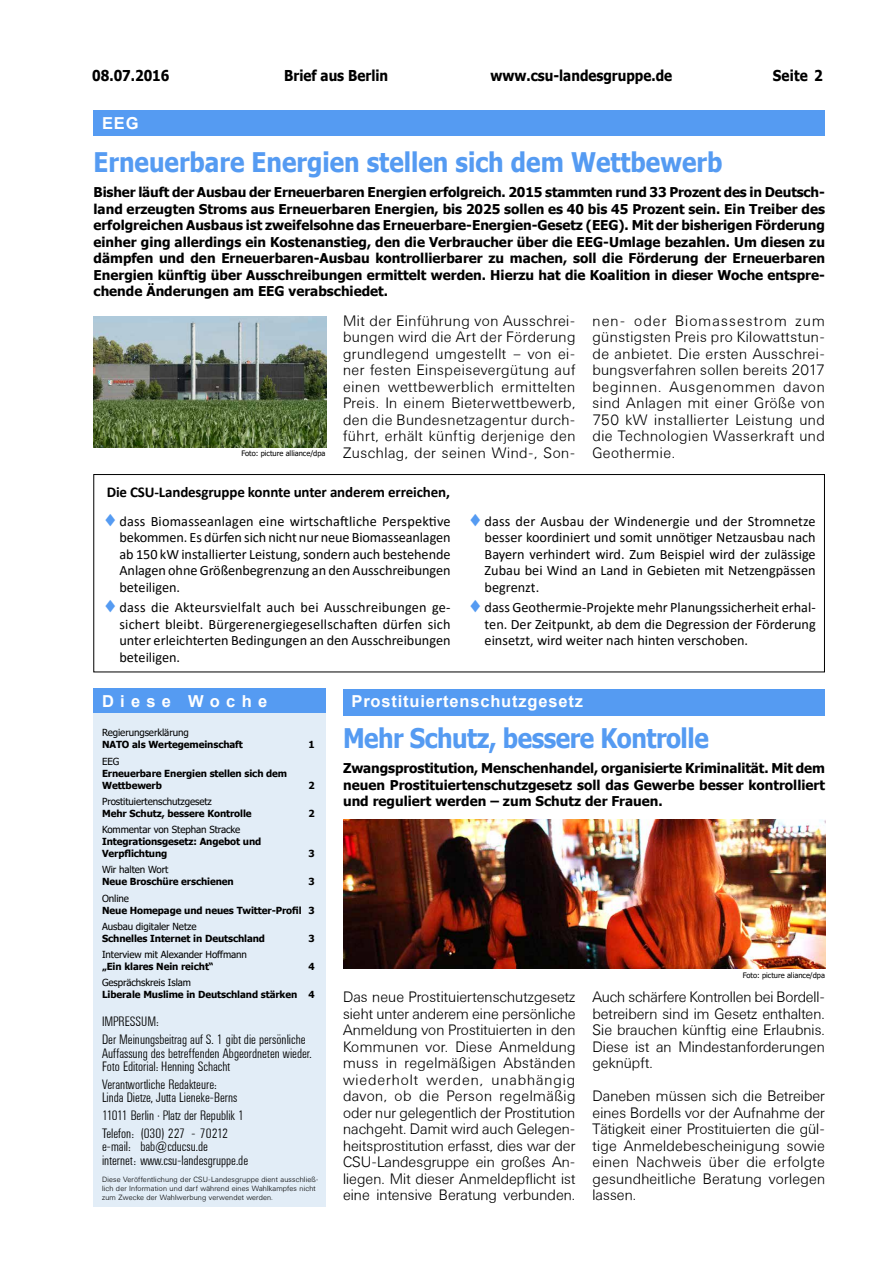
<style>
.page{position:relative;width:893px;height:1263px;background:#fff}
.page>*{position:absolute;margin:0;border:0;box-sizing:border-box;transform-origin:0 0}
._01_BaB_Überschrift{font:700 27px "Tahoma";color:#559bf2;scale:.9 1}
._01_BaB_Überschrift-2{font:700 27px "Tahoma";letter-spacing:-.02em;color:#559bf2;scale:.9 1}
._01_BaB_Überschrift-3{font:700 16.5px "Arial";letter-spacing:.05em;color:#fff}
._08_BaB_Überschrift{font:700 16.5px "Arial";color:#fff}
._04_BaB_Fließtext{font:300 15px/16.5px "Univers BSK";letter-spacing:.01em;color:#000;text-align:justify}
._06_BaB_Nr____Datum{font:700 15px "Tahoma";color:#000;scale:.9 1}
._09_BaB_Tabelle_Über{font:700 15px "Calibri";letter-spacing:-.01em;color:#000}
._04_BaB_Fließtext-2{font:300 15px "Univers BSK";letter-spacing:.03em;color:#000}
.t1{font:14.25px/16.5px "Calibri";color:#000;text-align:justify}
._03_BaB_Teaser{font:700 13.5px/16.5px "Tahoma";color:#000;text-align:justify}
._10_BaB_Impressum{font:300 13.5px/13.5px "Univers Condensed BSK";color:#000}
._09_BaB_Inhaltsverze{font:700 9.75px/12px "Tahoma";letter-spacing:-.01em;color:#000}
._09_BaB_Inhaltsverze-2{font:9.75px "Tahoma";letter-spacing:-.01em;color:#000}
._10a_BaB_Impressum_W{font:300 7.5px/9px "Univers BSK";letter-spacing:.02em;color:#000}
._13_BaB_Rechtevermer{font:7.5px "Tahoma";color:#000}
.s1{color:#559bf2}
</style>
<div class="page">
<div style="left:94px;top:689px;width:232px;height:518px;background:#e2edf7"></div>
<div style="left:94px;top:689px;width:232px;height:24px;background:#559bf2"></div>
<div style="left:343px;top:689px;width:482px;height:26px;background:#559bf2"></div>
<div style="left:94px;top:111px;width:731px;height:25px;background:#559bf2"></div>
<img style="left:93px;top:316px;width:233px;height:131px">
<div style="left:94px;top:474px;width:731px;height:198px;border:1px solid #000"></div>
<img style="left:344px;top:820px;width:481px;height:149px">
<p class="_06_BaB_Nr____Datum" style="left:284px;top:65px;width:117px">Brief aus Berlin</p>
<p class="_06_BaB_Nr____Datum" style="left:92px;top:65px;width:87px">08.07.2016</p>
<p class="_06_BaB_Nr____Datum" style="left:490px;top:65px;width:203px">www.csu-landesgruppe.de</p>
<p class="_06_BaB_Nr____Datum" style="left:773px;top:65px;width:57px">Seite 2</p>
<p class="_01_BaB_Überschrift-3" style="left:102px;top:111px;width:38px">EEG</p>
<p class="_01_BaB_Überschrift" style="left:94px;top:143px;width:700px">Erneuerbare Energien stellen sich dem Wettbewerb</p>
<p class="_03_BaB_Teaser" style="left:94px;top:185px;width:733px">Bisher läuft der Ausbau der Erneuerbaren Energien erfolgreich. 2015 stammten rund 33 Prozent des in Deutsch&shy;land erzeugten Stroms aus Erneuerbaren Energien, bis 2025 sollen es 40 bis 45 Prozent sein. Ein Treiber des erfolgreichen Ausbaus ist zweifelsohne das Erneuerbare-Energien-Gesetz (EEG). Mit der bisherigen Förderung einher ging allerdings ein Kostenanstieg, den die Verbraucher über die EEG-Umlage bezahlen. Um diesen zu dämpfen und den Erneuerbaren-Ausbau kontrollierbarer zu machen, soll die Förderung der Erneuerbaren Energien künftig über Ausschreibungen ermittelt werden. Hierzu hat die Koalition in dieser Woche entspre&shy;chende Änderungen am EEG verabschiedet.</p>
<p class="_04_BaB_Fließtext" style="left:343px;top:312px;width:234px">Mit der Einführung von Ausschrei&shy;bungen wird die Art der Förderung grundlegend umgestellt – von ei&shy;ner festen Einspeisevergütung auf einen wettbewerblich ermittelten Preis. In einem Bieterwettbewerb, den die Bundesnetzagentur durch&shy;führt, erhält künftig derjenige den Zuschlag, der seinen Wind-, Son-</p>
<p class="_04_BaB_Fließtext" style="left:592px;top:312px;width:234px">nen- oder Biomassestrom zum günstigsten Preis pro Kilowattstun&shy;de anbietet. Die ersten Ausschrei&shy;bungsverfahren sollen bereits 2017 beginnen. Ausgenommen davon sind Anlagen mit einer Größe von 750 kW installierter Leistung und die Technologien Wasserkraft und</p>
<p class="_13_BaB_Rechtevermer" style="left:241px;top:449px;width:86px">Foto: picture alliance/dpa</p>
<p class="_04_BaB_Fließtext-2" style="left:592px;top:444px;width:84px">Geothermie.</p>
<p class="_09_BaB_Tabelle_Über" style="left:107px;top:481px;width:345px">Die CSU-Landesgruppe konnte unter anderem erreichen,</p>
<p class="t1" style="left:119px;top:512px;width:333px;text-indent:-17px"><span class="s1">♦</span>dass Biomasseanlagen eine wirtschaftliche Perspektive bekommen. Es dürfen sich nicht nur neue Biomasseanlagen ab 150 kW installierter Leistung, sondern auch bestehende Anlagen ohne Größenbegrenzung an den Ausschreibungen beteiligen.</p>
<p class="t1" style="left:119px;top:599px;width:333px;text-indent:-17px"><span class="s1">♦</span>dass die Akteursvielfalt auch bei Ausschreibungen ge&shy;sichert bleibt. Bürgerenergiegesellschaften dürfen sich unter erleichterten Bedingungen an den Ausschreibungen beteiligen.</p>
<p class="t1" style="left:485px;top:512px;width:333px;text-indent:-17px"><span class="s1">♦</span>dass der Ausbau der Windenergie und der Stromnetze besser koordiniert und somit unnötiger Netzausbau nach Bayern verhindert wird. Zum Beispiel wird der zulässige Zubau bei Wind an Land in Gebieten mit Netzengpässen begrenzt.</p>
<p class="t1" style="left:485px;top:599px;width:333px;text-indent:-17px"><span class="s1">♦</span>dass Geothermie-Projekte mehr Planungssicherheit erhal&shy;ten. Der Zeitpunkt, ab dem die Degression der Förderung einsetzt, wird weiter nach hinten verschoben.</p>
<p class="_08_BaB_Überschrift" style="left:102px;top:689px;width:167px">D i e s e W o c h e</p>
<p class="_09_BaB_Inhaltsverze-2" style="left:102px;top:726px;width:88px">Regierungserklärung</p>
<p class="_09_BaB_Inhaltsverze" style="left:102px;top:739px;width:142px">NATO als Wertegemeinschaft</p>
<p class="_09_BaB_Inhaltsverze" style="left:308px;top:739px;width:8px">1</p>
<p class="_09_BaB_Inhaltsverze-2" style="left:102px;top:754px;width:19px">EEG</p>
<p class="_09_BaB_Inhaltsverze" style="left:102px;top:767px;width:187px">Erneuerbare Energien stellen sich dem<br>Wettbewerb</p>
<p class="_09_BaB_Inhaltsverze" style="left:308px;top:779px;width:8px">2</p>
<p class="_09_BaB_Inhaltsverze-2" style="left:102px;top:795px;width:111px">Prostituiertenschutzgesetz</p>
<p class="_09_BaB_Inhaltsverze" style="left:102px;top:808px;width:151px">Mehr Schutz, bessere Kontrolle</p>
<p class="_09_BaB_Inhaltsverze" style="left:308px;top:808px;width:8px">2</p>
<p class="_09_BaB_Inhaltsverze-2" style="left:102px;top:823px;width:140px">Kommentar von Stephan Stracke</p>
<p class="_09_BaB_Inhaltsverze" style="left:102px;top:836px;width:161px">Integrationsgesetz: Angebot und<br>Verpflichtung</p>
<p class="_09_BaB_Inhaltsverze" style="left:308px;top:848px;width:8px">3</p>
<p class="_09_BaB_Inhaltsverze-2" style="left:102px;top:863px;width:68px">Wir halten Wort</p>
<p class="_09_BaB_Inhaltsverze" style="left:102px;top:876px;width:133px">Neue Broschüre erschienen</p>
<p class="_09_BaB_Inhaltsverze" style="left:308px;top:876px;width:8px">3</p>
<p class="_09_BaB_Inhaltsverze-2" style="left:102px;top:891px;width:28px">Online</p>
<p class="_09_BaB_Inhaltsverze" style="left:102px;top:904px;width:214px">Neue Homepage und neues Twitter-Profil 3</p>
<p class="_09_BaB_Inhaltsverze-2" style="left:102px;top:920px;width:96px">Ausbau digitaler Netze</p>
<p class="_09_BaB_Inhaltsverze" style="left:102px;top:933px;width:165px">Schnelles Internet in Deutschland</p>
<p class="_09_BaB_Inhaltsverze" style="left:308px;top:933px;width:8px">3</p>
<p class="_09_BaB_Inhaltsverze-2" style="left:102px;top:948px;width:146px">Interview mit Alexander Hoffmann</p>
<p class="_09_BaB_Inhaltsverze" style="left:102px;top:961px;width:113px">„Ein klares Nein reicht“</p>
<p class="_09_BaB_Inhaltsverze" style="left:308px;top:961px;width:8px">4</p>
<p class="_09_BaB_Inhaltsverze-2" style="left:102px;top:976px;width:90px">Gesprächskreis Islam</p>
<p class="_09_BaB_Inhaltsverze" style="left:102px;top:989px;width:214px">Liberale Muslime in Deutschland stärken 4</p>
<p class="_10_BaB_Impressum" style="left:102px;top:1015px;width:58px">IMPRESSUM:</p>
<p class="_10_BaB_Impressum" style="left:102px;top:1033px;width:211px">Der Meinungsbeitrag auf S. 1 gibt die persönliche<br>Auffassung des betreffenden Abgeordneten wieder.</p>
<p class="_10_BaB_Impressum" style="left:102px;top:1060px;width:129px">Foto Editorial: Henning Schacht</p>
<p class="_10_BaB_Impressum" style="left:102px;top:1078px;width:137px">Verantwortliche Redakteure:<br>Linda Dietze, Jutta Lieneke-Berns</p>
<p class="_10_BaB_Impressum" style="left:102px;top:1109px;width:144px">11011 Berlin · Platz der Republik 1</p>
<p class="_10_BaB_Impressum" style="left:102px;top:1127px;width:127px">Telefon: (030) 227 - 70212 e-mail: bab@cducsu.de</p>
<p class="_10_BaB_Impressum" style="left:102px;top:1154px;width:148px">internet: www.csu-landesgruppe.de</p>
<p class="_10a_BaB_Impressum_W" style="left:102px;top:1175px;width:218px">Diese Veröffentlichung der CSU-Landesgruppe dient ausschließ&shy;lich der Information und darf während eines Wahlkampfes nicht zum Zwecke der Wahlwerbung verwendet werden.</p>
<p class="_01_BaB_Überschrift-3" style="left:352px;top:690px;width:233px">Prostituiertenschutzgesetz</p>
<p class="_01_BaB_Überschrift-2" style="left:343px;top:720px;width:408px">Mehr Schutz, bessere Kontrolle</p>
<p class="_03_BaB_Teaser" style="left:343px;top:761px;width:483px">Zwangsprostitution, Menschenhandel, organisierte Kriminalität. Mit dem neuen Prostituiertenschutzgesetz soll das Gewerbe besser kontrolliert und reguliert werden – zum Schutz der Frauen.</p>
<p class="_13_BaB_Rechtevermer" style="left:743px;top:970px;width:84px">Foto: picture aliance/dpa</p>
<p class="_04_BaB_Fließtext" style="left:343px;top:989px;width:234px">Das neue Prostituiertenschutzgesetz sieht unter anderem eine persönliche Anmeldung von Prostituierten in den Kommunen vor. Diese Anmeldung muss in regelmäßigen Abständen wiederholt werden, unabhängig davon, ob die Person regelmäßig oder nur gelegentlich der Prostitution nachgeht. Damit wird auch Gelegen&shy;heitsprostitution erfasst, dies war der CSU-Landesgruppe ein großes An&shy;liegen. Mit dieser Anmeldepflicht ist eine intensive Beratung verbunden.</p>
<p class="_04_BaB_Fließtext" style="left:592px;top:989px;width:234px">Auch schärfere Kontrollen bei Bordell&shy;betreibern sind im Gesetz enthalten.<br>Sie brauchen künftig eine Erlaubnis.<br>Diese ist an Mindestanforderungen geknüpft.</p>
<p class="_04_BaB_Fließtext" style="left:592px;top:1088px;width:234px">Daneben müssen sich die Betreiber eines Bordells vor der Aufnahme der Tätigkeit einer Prostituierten die gül&shy;tige Anmeldebescheinigung sowie einen Nachweis über die erfolgte gesundheitliche Beratung vorlegen lassen.</p>
</div>
